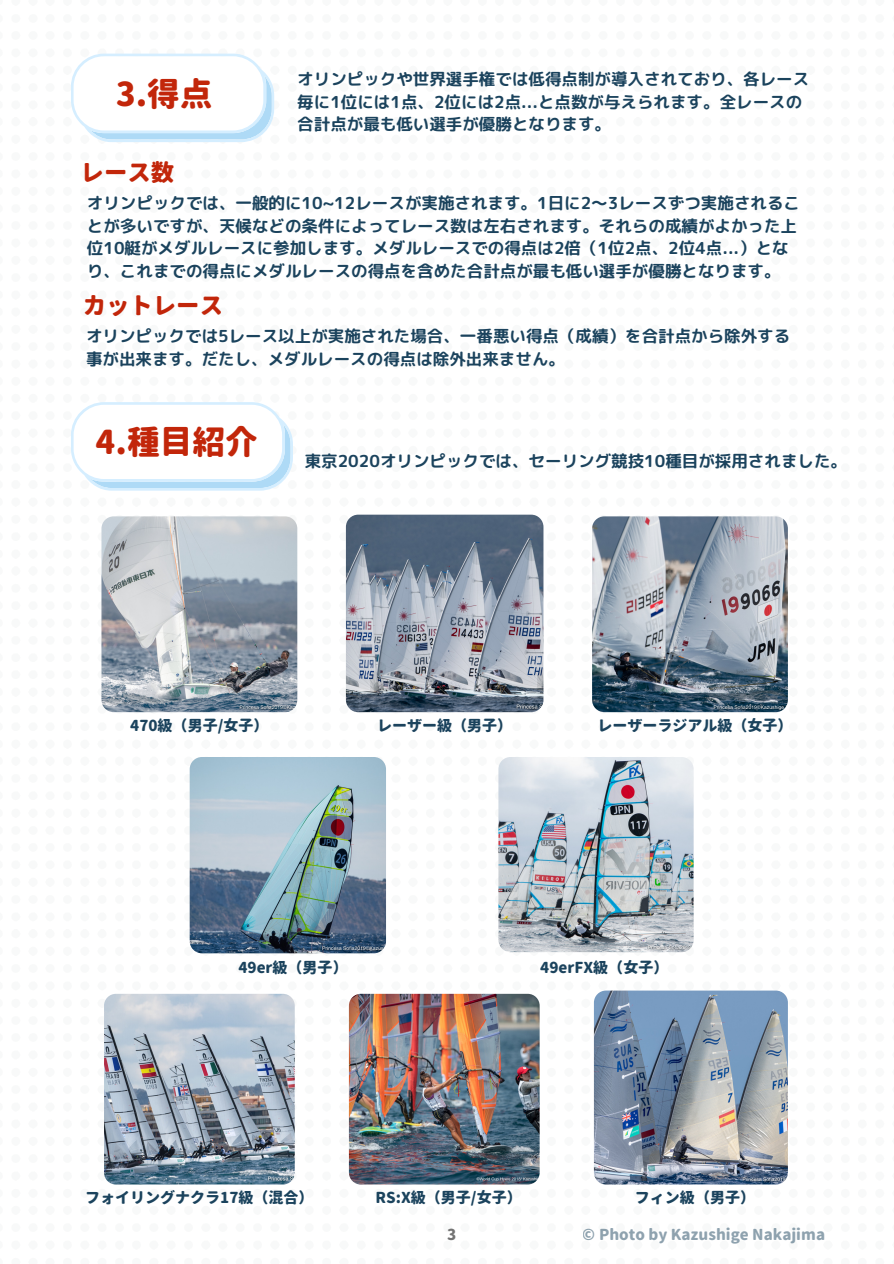
<style>
.page{position:relative;width:894px;height:1264px;background:#fff}
.page>*{position:absolute;margin:0;border:0;box-sizing:border-box;transform-origin:0 0}
.t1{font:800 32.7px "Gen Jyuu Gothic";color:#c2260a}
.t2{font:800 23.4px "Gen Jyuu Gothic";color:#c2260a}
.t3{font:16.5px/22.5px "rounded mplus 1 p bold";color:#1b435d}
.t4{font:800 15px "Gen Jyuu Gothic";color:#1b435d}
.t5{font:800 15px "Gen Jyuu Gothic";color:#737373}
</style>
<div class="page">
<img style="left:101px;top:516px;width:196px;height:196px;border-radius:12px">
<img style="left:104px;top:993px;width:191px;height:191px;border-radius:12px">
<img style="left:349px;top:993px;width:190px;height:191px;border-radius:12px">
<img style="left:593px;top:990px;width:194px;height:194px;border-radius:12px">
<img style="left:592px;top:516px;width:195px;height:196px;border-radius:12px">
<img style="left:346px;top:514px;width:197px;height:198px;border-radius:12px">
<img style="left:190px;top:757px;width:196px;height:196px;border-radius:12px">
<img style="left:498px;top:757px;width:195px;height:195px;border-radius:12px">
<svg style="left:71px;top:54px;width:203px;height:88px"></svg>
<svg style="left:71px;top:402px;width:222px;height:88px"></svg>
<p class="t1" style="left:116px;top:71px;width:98px">3.得点</p>
<p class="t2" style="left:81px;top:155px;width:95px">レース数</p>
<p class="t3" style="left:297px;top:68px;width:513px">オリンピックや世界選手権では低得点制が導入されており、各レース毎に1位には1点、2位には2点...と点数が与えられます。全レースの合計点が最も低い選手が優勝となります。</p>
<p class="t3" style="left:87px;top:192px;width:714px">オリンピックでは、一般的に10~12レースが実施されます。1日に2〜3レースずつ実施されることが多いですが、天候などの条件によってレース数は左右されます。それらの成績がよかった上位10艇がメダルレースに参加します。メダルレースでの得点は2倍（1位2点、2位4点...）となり、これまでの得点にメダルレースの得点を含めた合計点が最も低い選手が優勝となります。</p>
<p class="t2" style="left:83px;top:288px;width:142px">カットレース</p>
<p class="t3" style="left:86px;top:325px;width:705px">オリンピックでは5レース以上が実施された場合、一番悪い得点（成績）を合計点から除外する事が出来ます。だたし、メダルレースの得点は除外出来ません。</p>
<p class="t1" style="left:96px;top:419px;width:164px">4.種目紹介</p>
<p class="t3" style="left:304px;top:450px;width:543px">東京2020オリンピックでは、セーリング競技10種目が採用されました。</p>
<p class="t4" style="left:130px;top:714px;width:140px">470級（男子/女子）</p>
<p class="t4" style="left:597px;top:714px;width:197px">レーザーラジアル級（女子）</p>
<p class="t4" style="left:377px;top:714px;width:137px">レーザー級（男子）</p>
<p class="t4" style="left:238px;top:956px;width:111px">49er級（男子）</p>
<p class="t4" style="left:540px;top:956px;width:130px">49erFX級（女子）</p>
<p class="t4" style="left:85px;top:1186px;width:230px">フォイリングナクラ17級（混合）</p>
<p class="t4" style="left:375px;top:1186px;width:148px">RS:X級（男子/女子）</p>
<p class="t5" style="left:447px;top:1223px;width:11px">3</p>
<p class="t4" style="left:634px;top:1186px;width:122px">フィン級（男子）</p>
<p class="t4" style="left:582px;top:1223px;width:244px">© Photo by Kazushige Nakajima</p>
</div>
